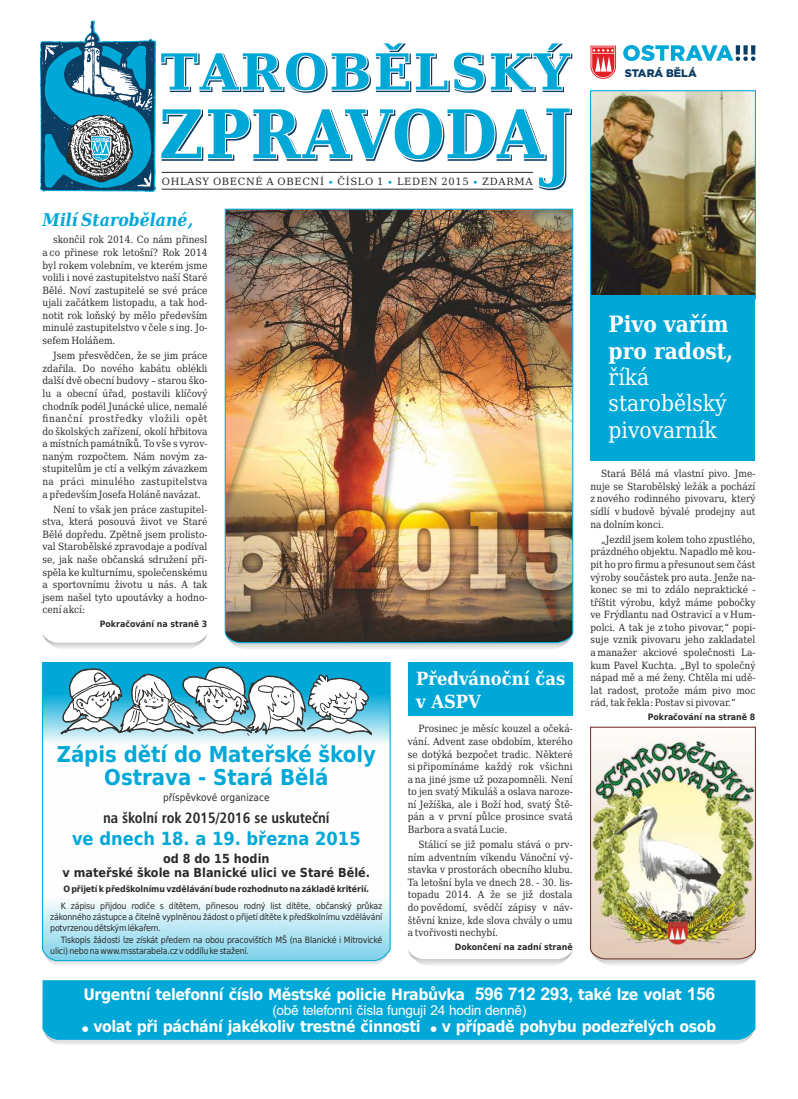
<style>
.page{position:relative;width:798px;height:1099px;background:#fff}
.page>*{position:absolute;margin:0;border:0;box-sizing:border-box;transform-origin:0 0}
.t1{font:22.5px/26.2px "DejaVu Serif Condensed";color:#fefefe}
.t2{font:700 22.5px/26.4px "DejaVu Serif Condensed";color:#fefefe}
.t3{font:700 21.88px/22.9px "DejaVu Sans Condensed";color:#00a8d7;text-align:center}
.t4{font:700 18.12px "DejaVu Sans Condensed";color:#00a8d7}
.t5{font:700 18.12px/23px "DejaVu Serif Condensed";color:#fefefe}
.t6{font:italic 700 17.5px "DejaVu Serif Condensed";color:#00a8d7}
.t7{font:700 15.75px "DejaVu Sans Condensed";letter-spacing:-.03em;color:#fefefe}
.t8{font:15px "Humanist 777 AT Bold Condensed B";color:#2b2a29}
.t9{font:13.75px "Arial";letter-spacing:-.025em;color:#fefefe}
.t10{font:700 12.5px/14.5px "DejaVu Sans Condensed";color:#2b2a29;text-align:center}
.t11{font:900 11px "Gotham";color:#0c3d63}
.t12{font:10px/12.6px "DejaVu Serif Condensed";color:#2b2a29;text-align:justify}
.t13{font:10px "DejaVu Serif";letter-spacing:.065em;color:#2b2a29}
.t14{font:10px "DejaVu Sans Condensed";color:#2b2a29}
.t15{font:8.75px/11.2px "DejaVu Sans Condensed";letter-spacing:-.025em;color:#2b2a29;text-align:justify}
.t16{font:700 8.75px "DejaVu Sans Condensed";letter-spacing:-.01em;color:#2b2a29}
.s1{color:#00a8d7}
.s2{font-family:"Arial";font-size:17.5px}
</style>
<div class="page">
<svg style="left:232px;top:643px;width:334px;height:6px"></svg>
<svg style="left:597px;top:959px;width:152px;height:6px"></svg>
<svg style="left:40px;top:21px;width:532px;height:171px"></svg>
<div style="left:42px;top:980px;width:713px;height:50px;background:#00a8d7"></div>
<svg style="left:623px;top:45px;width:132px;height:16px"></svg>
<svg style="left:590px;top:46px;width:25px;height:33px"></svg>
<img style="left:590px;top:90px;width:166px;height:211px">
<svg style="left:42px;top:633px;width:165px;height:16px"></svg>
<img style="left:224px;top:208px;width:349px;height:435px">
<div style="left:590px;top:295px;width:165px;height:165px;background:#00a8d7"></div>
<img style="left:590px;top:726px;width:166px;height:233px">
<svg style="left:49px;top:961px;width:333px;height:4px"></svg>
<svg style="left:42px;top:662px;width:349px;height:299px"></svg>
<div style="left:407px;top:662px;width:165px;height:54px;background:#00a8d7"></div>
<svg style="left:408px;top:950px;width:164px;height:15px"></svg>
<svg style="left:43px;top:1026px;width:712px;height:18px;background:#36b6da"></svg>
<p class="t11" style="left:624px;top:68px;width:73px">STARÁ BĚLÁ</p>
<p class="t13" style="left:162px;top:177px;width:372px">OHLASY OBECNÉ A OBECNÍ <span class="s1">•</span> ČÍSLO 1 <span class="s1">•</span> LEDEN 2015 <span class="s1">•</span> ZDARMA</p>
<h3 class="t6" style="left:43px;top:213px;width:152px">Milí Starobělané,</h3>
<p class="t12" style="left:43px;top:234px;width:166px;text-indent:11px">skončil rok 2014. Co nám přinesl a co přinese rok letošní? Rok 2014 byl rokem volebním, ve kterém jsme volili i nové zastupitelstvo naší Staré Bělé. Noví zastupitelé se své práce ujali začátkem listopadu, a tak hod&shy;notit rok loňský by mělo především minulé zastupitelstvo v čele s ing. Jo&shy;sefem Holáňem.</p>
<p class="t12" style="left:42px;top:350px;width:167px;text-indent:11px">Jsem přesvědčen, že se jim práce zdařila. Do nového kabátu oblékli další dvě obecní budovy – starou ško&shy;lu a obecní úřad, postavili klíčový chodník podél Junácké ulice, nemalé finanční prostředky vložili opět do školských zařízení, okolí hřbitova a místních památníků. To vše s vyrov&shy;naným rozpočtem. Nám novým za&shy;stupitelům je ctí a velkým závazkem na práci minulého zastupitelstva a především Josefa Holáně navázat.</p>
<p class="t12" style="left:42px;top:504px;width:166px;text-indent:11px">Není to však jen práce zastupitel&shy;stva, která posouvá život ve Staré Bělé dopředu. Zpětně jsem prolisto&shy;val Starobělské zpravodaje a podíval se, jak naše občanská sdružení při&shy;spěla ke kulturnímu, společenskému a sportovnímu životu u nás. A tak jsem našel tyto upoutávky a hodno&shy;cení akcí:</p>
<p class="t16" style="left:100px;top:620px;width:109px">Pokračování na straně 3</p>
<h2 class="t3" style="left:57px;top:745px;width:320px">Zápis dětí do Mateřské školy<br>Ostrava - Stará Bělá</h2>
<p class="t14" style="left:163px;top:793px;width:108px">příspěvkové organizace</p>
<h3 class="t8" style="left:103px;top:811px;width:228px">na školní rok 2015/2016 se uskuteční</h3>
<h3 class="t4" style="left:72px;top:831px;width:290px">ve dnech 18. a 19. března 2015</h3>
<p class="t10" style="left:62px;top:852px;width:309px">od 8 do 15 hodin<br>v mateřské škole na Blanické ulici ve Staré Bělé.</p>
<p class="t16" style="left:63px;top:885px;width:307px">O přijetí k předškolnímu vzdělávání bude rozhodnuto na základě kritérií.</p>
<p class="t15" style="left:50px;top:901px;width:333px;text-indent:11px">K zápisu přijdou rodiče s dítětem, přinesou rodný list dítěte, občanský průkaz zákonného zástupce a čitelně vyplněnou žádost o přijetí dítěte k předškolnímu vzdělávání potvrzenou dětským lékařem.</p>
<p class="t15" style="left:50px;top:934px;width:333px;text-indent:11px">Tiskopis žádosti lze získát předem na obou pracovištích MŠ (na Blanické i Mitrovické ulici) nebo na www.msstarabela.cz v oddílu ke stažení.</p>
<h3 class="t5" style="left:416px;top:669px;width:150px">Předvánoční čas v ASPV</h3>
<p class="t12" style="left:407px;top:723px;width:166px;text-indent:11px">Prosinec je měsíc kouzel a očeká&shy;vání. Advent zase obdobím, kterého se dotýká bezpočet tradic. Některé si připomínáme každý rok všichni a na jiné jsme už pozapomněli. Není to jen svatý Mikuláš a oslava naroze&shy;ní Ježíška, ale i Boží hod, svatý Ště&shy;pán a v první půlce prosince svatá Barbora a svatá Lucie.</p>
<p class="t12" style="left:407px;top:839px;width:166px;text-indent:11px">Stálicí se již pomalu stává o prv&shy;ním adventním víkendu Vánoční vý&shy;stavka v prostorách obecního klubu.<br>Ta letošní byla ve dnech 28. - 30. lis&shy;topadu 2014. A že se již dostala do povědomí, svědčí zápisy v náv&shy;štěvní knize, kde slova chvály o umu a tvořivosti nechybí.</p>
<p class="t16" style="left:454px;top:943px;width:119px">Dokončení na zadní straně</p>
<h1 class="t2" style="left:608px;top:313px;width:126px">Pivo vařím pro radost,</h1>
<h1 class="t1" style="left:608px;top:366px;width:119px">říká starobělský pivovarník</h1>
<p class="t12" style="left:590px;top:468px;width:166px;text-indent:11px">Stará Bělá má vlastní pivo. Jme&shy;nuje se Starobělský ležák a pochází z nového rodinného pivovaru, který sídlí v budově bývalé prodejny aut na dolním konci.</p>
<p class="t12" style="left:590px;top:534px;width:166px;text-indent:11px">„Jezdil jsem kolem toho zpustlého, prázdného objektu. Napadlo mě kou&shy;pit ho pro firmu a přesunout sem část výroby součástek pro auta. Jenže na&shy;konec se mi to zdálo nepraktické - tříštit výrobu, když máme pobočky ve Frýdlantu nad Ostravicí a v Hum&shy;polci. A tak je z toho pivovar,“ popi&shy;suje vznik pivovaru jeho zakladatel a manažer akciové společnosti La&shy;kum Pavel Kuchta. „Byl to společný nápad mě a mé ženy. Chtěla mi udě&shy;lat radost, protože mám pivo moc rád, tak řekla: Postav si pivovar.“</p>
<p class="t16" style="left:647px;top:713px;width:109px">Pokračování na straně 8</p>
<h3 class="t7" style="left:84px;top:987px;width:633px">Urgentní telefonní číslo Městské policie Hrabůvka <span class="s2">596 712 293,</span> také lze volat <span class="s2">156</span></h3>
<h3 class="t9" style="left:272px;top:1005px;width:255px">(obě telefonní čísla fungují 24 hodin denně)</h3>
<h3 class="t7" style="left:93px;top:1019px;width:329px">volat při páchání jakékoliv trestné činnosti</h3>
<h3 class="t7" style="left:441px;top:1019px;width:276px">v případě pohybu podezřelých osob</h3>
</div>
